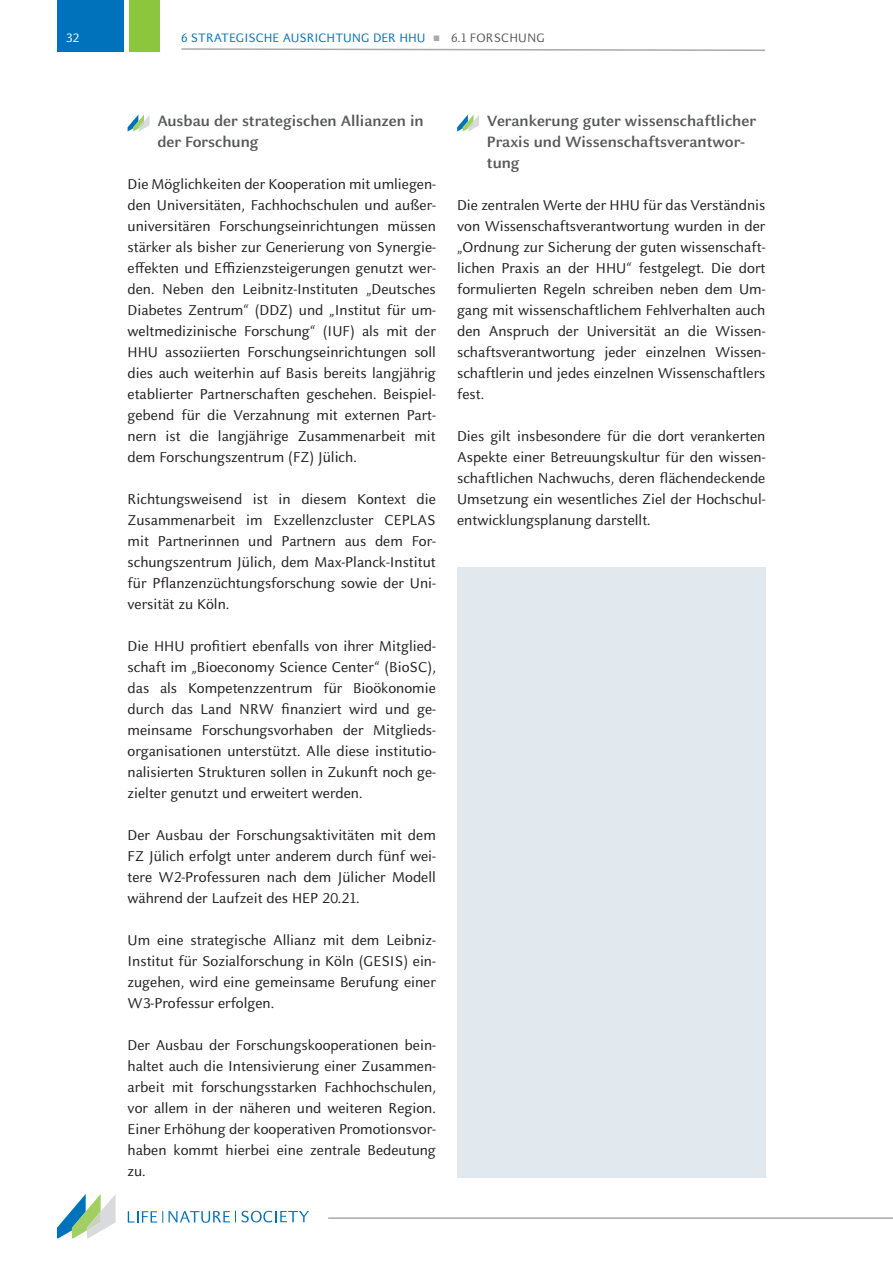
<style>
.page{position:relative;width:893px;height:1263px;background:#fff}
.page>*{position:absolute;margin:0;border:0;box-sizing:border-box;transform-origin:0 0}
.t1{font:700 16.5px/21px "Celeste Sans Pro";color:#57585a}
.t2{font:15.75px/21px "Celeste Sans Pro";color:#231f20;text-align:justify}
.t3{font:13.5px "Celeste Sans Pro";color:#0072bc}
.t4{font:13.5px "Celeste Sans Pro";color:#fff}
.s1{font-family:"Lucida Grande";font-size:15.75px;color:#a8a9ad}
.s2{color:#57585a}
</style>
<div class="page">
<div style="left:57px;top:0;width:88px;height:51px;background:#0072bc"></div>
<div style="left:125px;top:0;width:34px;height:51px;background:#8bc63e"></div>
<hr style="left:124px;top:0;width:4px;height:54px;background:#fff">
<svg style="left:181px;top:48px;width:584px;height:3px"></svg>
<svg style="left:57px;top:1194px;width:59px;height:44px"></svg>
<svg style="left:128px;top:1211px;width:35px;height:12px"></svg>
<svg style="left:169px;top:1211px;width:140px;height:12px"></svg>
<hr style="left:328px;top:1217px;width:565px;height:2px;background:#a8a9ad">
<svg style="left:128px;top:115px;width:22px;height:17px"></svg>
<svg style="left:457px;top:115px;width:22px;height:17px"></svg>
<div style="left:457px;top:567px;width:308px;height:611px;background:#e1e9ee"></div>
<p class="t4" style="left:66px;top:29px;width:15px">32</p>
<p class="t3" style="left:181px;top:29px;width:366px">6 STRATEGISCHE AUSRICHTUNG DER HHU <span class="s1">■</span> <span class="s2">6.1 FORSCHUNG</span></p>
<p class="t1" style="left:157px;top:110px;width:268px">Ausbau der strategischen Allianzen in der Forschung</p>
<p class="t2" style="left:128px;top:173px;width:310px">Die Möglichkeiten der Kooperation mit umliegen&shy;den Universitäten, Fachhochschulen und außer&shy;universitären Forschungseinrichtungen müssen stärker als bisher zur Generierung von Synergie&shy;effekten und Effizienzsteigerungen genutzt wer&shy;den. Neben den Leibnitz-Instituten „Deutsches Diabetes Zentrum“ (DDZ) und „Institut für um&shy;weltmedizinische Forschung“ (IUF) als mit der HHU assoziierten Forschungseinrichtungen soll dies auch weiterhin auf Basis bereits langjährig etablierter Partnerschaften geschehen. Beispiel&shy;gebend für die Verzahnung mit externen Part&shy;nern ist die langjährige Zusammenarbeit mit dem Forschungszentrum (FZ) Jülich.</p>
<p class="t2" style="left:128px;top:488px;width:310px">Richtungsweisend ist in diesem Kontext die Zusammenarbeit im Exzellenzcluster CEPLAS mit Partnerinnen und Partnern aus dem For&shy;schungszentrum Jülich, dem Max-Planck-Institut für Pflanzenzüchtungsforschung sowie der Uni&shy;versität zu Köln.</p>
<p class="t2" style="left:128px;top:635px;width:310px">Die HHU profitiert ebenfalls von ihrer Mitglied&shy;schaft im „Bioeconomy Science Center“ (BioSC), das als Kompetenzzentrum für Bioökonomie durch das Land NRW finanziert wird und ge&shy;meinsame Forschungsvorhaben der Mitglieds&shy;organisationen unterstützt. Alle diese institutio&shy;nalisierten Strukturen sollen in Zukunft noch ge&shy;zielter genutzt und erweitert werden.</p>
<p class="t2" style="left:128px;top:824px;width:310px">Der Ausbau der Forschungsaktivitäten mit dem FZ Jülich erfolgt unter anderem durch fünf wei&shy;tere W2-Professuren nach dem Jülicher Modell während der Laufzeit des HEP 20.21.</p>
<p class="t2" style="left:128px;top:929px;width:310px">Um eine strategische Allianz mit dem Leibniz-Institut für Sozialforschung in Köln (GESIS) ein&shy;zugehen, wird eine gemeinsame Berufung einer W3-Professur erfolgen.</p>
<p class="t2" style="left:128px;top:1034px;width:310px">Der Ausbau der Forschungskooperationen bein&shy;haltet auch die Intensivierung einer Zusammen&shy;arbeit mit forschungsstarken Fachhochschulen, vor allem in der näheren und weiteren Region.<br>Einer Erhöhung der kooperativen Promotionsvor&shy;haben kommt hierbei eine zentrale Bedeutung zu.</p>
<p class="t1" style="left:487px;top:110px;width:271px">Verankerung guter wissenschaftlicher<br>Praxis und Wissenschaftsverantwor&shy;tung</p>
<p class="t2" style="left:457px;top:194px;width:310px">Die zentralen Werte der HHU für das Verständnis von Wissenschaftsverantwortung wurden in der „Ordnung zur Sicherung der guten wissenschaft&shy;lichen Praxis an der HHU“ festgelegt. Die dort formulierten Regeln schreiben neben dem Um&shy;gang mit wissenschaftlichem Fehlverhalten auch den Anspruch der Universität an die Wissen&shy;schaftsverantwortung jeder einzelnen Wissen&shy;schaftlerin und jedes einzelnen Wissenschaftlers fest.</p>
<p class="t2" style="left:457px;top:425px;width:310px">Dies gilt insbesondere für die dort verankerten Aspekte einer Betreuungskultur für den wissen&shy;schaftlichen Nachwuchs, deren flächendeckende Umsetzung ein wesentliches Ziel der Hochschul&shy;entwicklungsplanung darstellt.</p>
</div>
